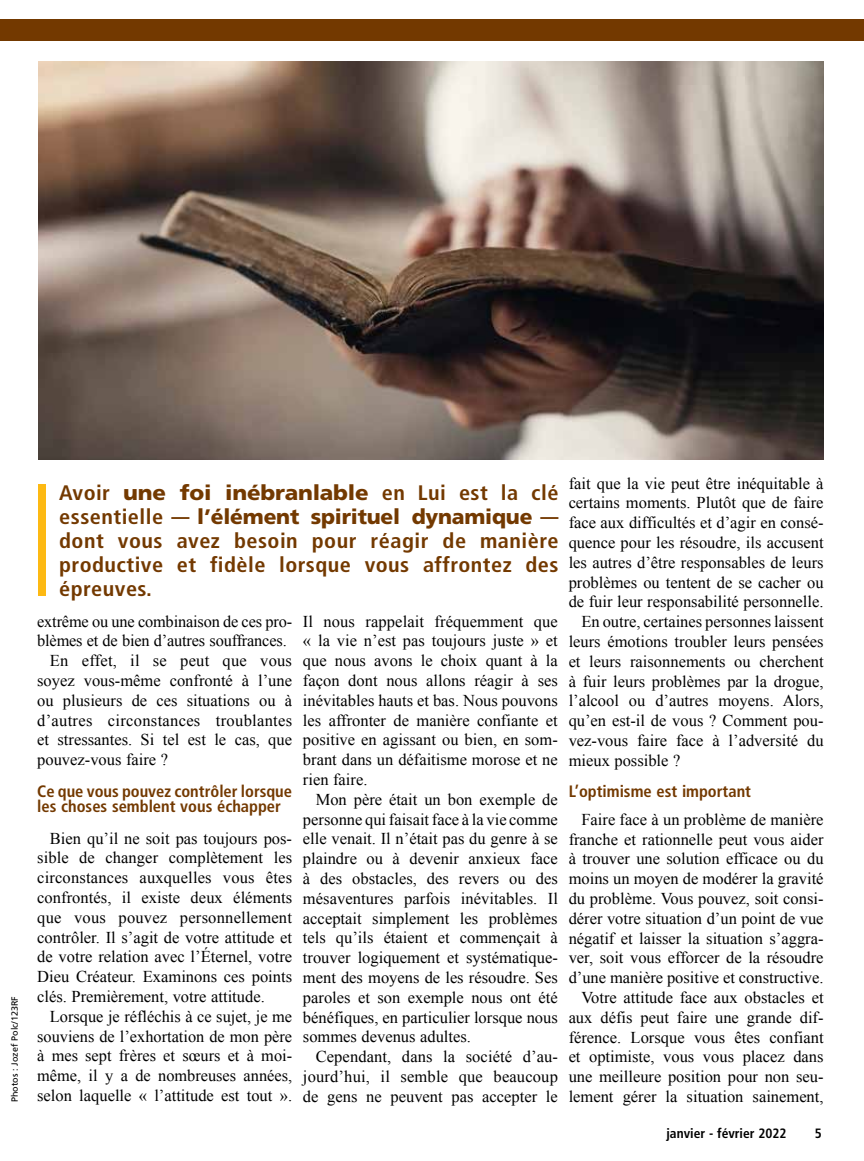
<style>
.page{position:relative;width:864px;height:1161px;background:#fff}
.page>*{position:absolute;margin:0;border:0;box-sizing:border-box;transform-origin:0 0}
.t1{font:700 condensed 21px/24px "Frutiger";letter-spacing:.02em;color:#733900;text-align:justify;scale:1.06 1}
.t2{font:16.5px/19.8px "Times New Roman";color:#000;text-align:justify}
.t3{font:700 condensed 16.5px/15px "Frutiger";color:#733900}
.t4{font:16.5px "Times New Roman";letter-spacing:.02em;color:#000}
.t5{font:700 condensed 13.5px "Frutiger";color:#000}
.t6{font:9px "Frutiger";color:#000}
.s1{font-weight:900;font-stretch:normal}
</style>
<div class="page">
<div style="left:0;top:19px;width:864px;height:21px;background:#733900"></div>
<img style="left:38px;top:61px;width:785px;height:398px">
<div style="left:38px;top:485px;width:8px;height:111px;background:#fdb913"></div>
<p class="t6" style="left:9px;top:1102px;width:107px;rotate:-90deg">Photos : Jozef Polc/123RF</p>
<p class="t1" style="left:59px;top:481px;width:473px">Avoir <span class="s1">une foi inébranlable</span> en Lui est la clé essentielle — <span class="s1">l’élément spirituel dynamique</span> — dont vous avez besoin pour réagir de manière productive et fidèle lorsque vous affrontez des épreuves.</p>
<p class="t2" style="left:37px;top:611px;width:256px">extrême ou une combinaison de ces pro-</p>
<p class="t2" style="left:37px;top:631px;width:251px">blèmes et de bien d’autres souffrances.</p>
<p class="t2" style="left:50px;top:650px;width:244px">En effet, il se peut que vous</p>
<p class="t2" style="left:37px;top:670px;width:256px">soyez vous-même confronté à l’une</p>
<p class="t2" style="left:37px;top:690px;width:256px">ou plusieurs de ces situations ou à</p>
<p class="t4" style="left:37px;top:709px;width:256px">d’autres circonstances troublantes</p>
<p class="t2" style="left:37px;top:730px;width:256px">et stressantes. Si tel est le cas, que</p>
<p class="t2" style="left:37px;top:749px;width:132px">pouvez-vous faire ?</p>
<p class="t3" style="left:37px;top:784px;width:256px">Ce que vous pouvez contrôler lorsque les choses semblent vous échapper</p>
<p class="t2" style="left:37px;top:828px;width:257px;text-indent:13px">Bien qu’il ne soit pas toujours pos&shy;sible de changer complètement les circonstances auxquelles vous êtes confrontés, il existe deux éléments que vous pouvez personnellement contrôler. Il s’agit de votre attitude et de votre relation avec l’Éternel, votre Dieu Créateur. Examinons ces points clés. Premièrement, votre attitude.</p>
<p class="t2" style="left:37px;top:1006px;width:257px;text-indent:13px">Lorsque je réfléchis à ce sujet, je me souviens de l’exhortation de mon père à mes sept frères et sœurs et à moi&shy;même, il y a de nombreuses années, selon laquelle « l’attitude est tout ».</p>
<p class="t2" style="left:303px;top:611px;width:257px">Il nous rappelait fréquemment que « la vie n’est pas toujours juste » et que nous avons le choix quant à la façon dont nous allons réagir à ses inévitables hauts et bas. Nous pouvons les affronter de manière confiante et positive en agissant ou bien, en som&shy;brant dans un défaitisme morose et ne rien faire.</p>
<p class="t2" style="left:303px;top:789px;width:257px;text-indent:13px">Mon père était un bon exemple de personne qui faisait face à la vie comme elle venait. Il n’était pas du genre à se plaindre ou à devenir anxieux face à des obstacles, des revers ou des mésaventures parfois inévitables. Il acceptait simplement les problèmes tels qu’ils étaient et commençait à trouver logiquement et systématique&shy;ment des moyens de les résoudre. Ses paroles et son exemple nous ont été bénéfiques, en particulier lorsque nous sommes devenus adultes.</p>
<p class="t2" style="left:303px;top:1046px;width:257px;text-indent:13px">Cependant, dans la société d’au&shy;jourd’hui, il semble que beaucoup de gens ne peuvent pas accepter le</p>
<p class="t2" style="left:569px;top:473px;width:256px">fait que la vie peut être inéquitable à</p>
<p class="t2" style="left:569px;top:493px;width:256px">certains moments. Plutôt que de faire</p>
<p class="t2" style="left:569px;top:512px;width:256px">face aux difficultés et d’agir en consé-</p>
<p class="t2" style="left:569px;top:532px;width:256px">quence pour les résoudre, ils accusent</p>
<p class="t2" style="left:569px;top:552px;width:256px">les autres d’être responsables de leurs</p>
<p class="t2" style="left:569px;top:572px;width:256px">problèmes ou tentent de se cacher ou</p>
<p class="t2" style="left:569px;top:592px;width:256px">de fuir leur responsabilité personnelle.</p>
<p class="t2" style="left:581px;top:611px;width:244px">En outre, certaines personnes laissent</p>
<p class="t2" style="left:569px;top:631px;width:256px">leurs émotions troubler leurs pensées</p>
<p class="t2" style="left:569px;top:651px;width:256px">et leurs raisonnements ou cherchent</p>
<p class="t2" style="left:569px;top:671px;width:256px">à fuir leurs problèmes par la drogue,</p>
<p class="t2" style="left:569px;top:691px;width:256px">l’alcool ou d’autres moyens. Alors,</p>
<p class="t2" style="left:569px;top:710px;width:256px">qu’en est-il de vous ? Comment pou-</p>
<p class="t2" style="left:569px;top:730px;width:256px">vez-vous faire face à l’adversité du</p>
<p class="t2" style="left:569px;top:750px;width:113px">mieux possible ?</p>
<p class="t3" style="left:569px;top:783px;width:184px">L’optimisme est important</p>
<p class="t2" style="left:569px;top:809px;width:256px;text-align:right">Faire face à un problème de manière franche et rationnelle peut vous aider à trouver une solution efficace ou du moins un moyen de modérer la gravité du problème. Vous pouvez, soit consi&shy;dérer votre situation d’un point de vue négatif et laisser la situation s’aggra&shy;ver, soit vous efforcer de la résoudre d’une manière positive et constructive.<br>Votre attitude face aux obstacles et aux défis peut faire une grande dif&shy;férence. Lorsque vous êtes confiant et optimiste, vous vous placez dans une meilleure position pour non seu-</p>
<p class="t2" style="left:569px;top:1086px;width:256px">lement gérer la situation sainement,</p>
<p class="t5" style="left:666px;top:1125px;width:122px">janvier - février 2022</p>
<p class="t5" style="left:815px;top:1125px;width:9px">5</p>
</div>
